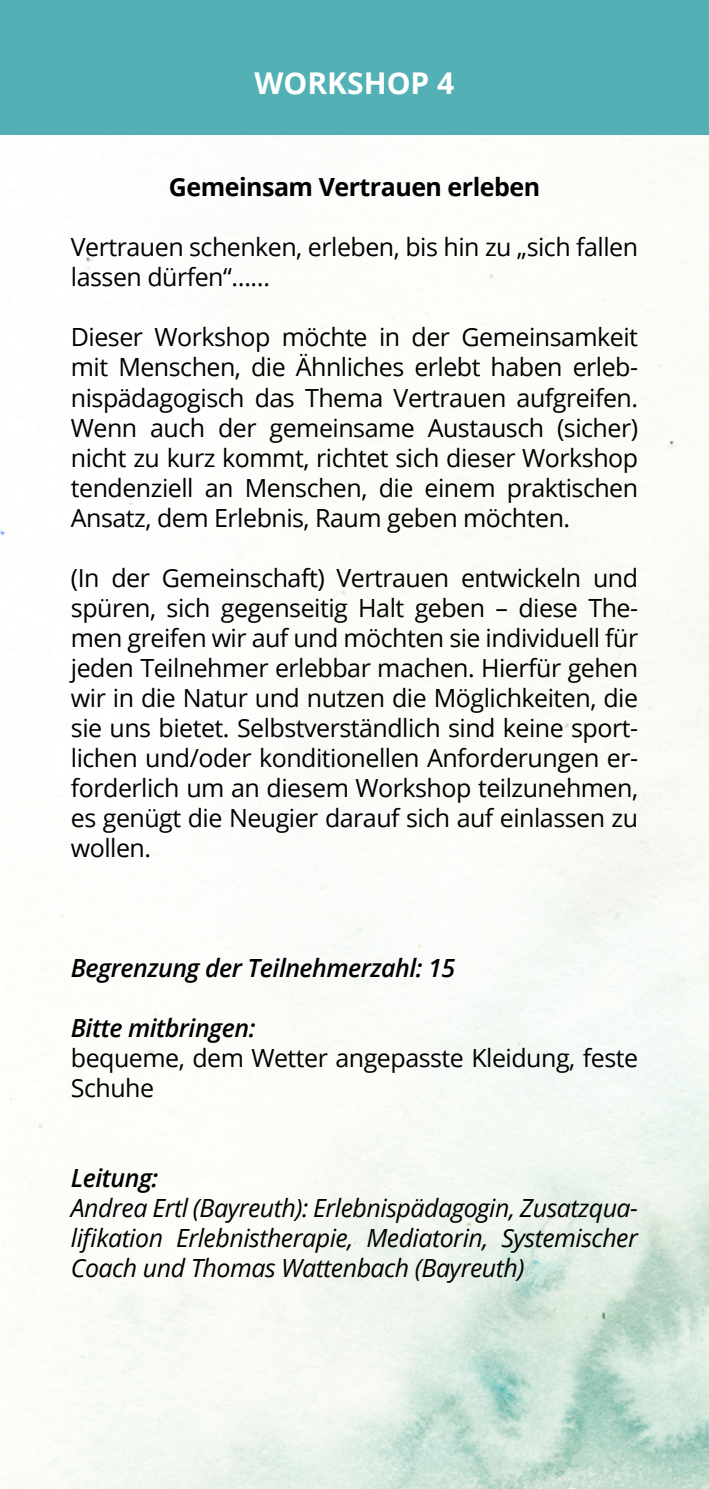
<style>
.page{position:relative;width:709px;height:1489px;background:#fff}
.page>*{position:absolute;margin:0;border:0;box-sizing:border-box;transform-origin:0 0}
.t1{font:700 30px "Open Sans";color:#fff}
.t2{font:25px/30px "Open Sans";letter-spacing:-.02em;color:#000}
.t3{font:italic 25px/30px "Open Sans";letter-spacing:-.02em;color:#000;text-align:justify}
.t4{font:italic 600 25px "Open Sans";letter-spacing:-.02em;color:#000}
.t5{font:700 25px "Open Sans";letter-spacing:-.02em;color:#000}
</style>
<div class="page">
<img style="left:0;top:138px;width:709px;height:1350px">
<div style="left:0;top:0;width:709px;height:135px;background:#53b1b6"></div>
<p class="t1" style="left:254px;top:62px;width:201px">WORKSHOP 4</p>
<p class="t5" style="left:169px;top:170px;width:373px">Gemeinsam Vertrauen erleben</p>
<p class="t2" style="left:71px;top:232px;width:568px">Vertrauen schenken, erleben, bis hin zu „sich fallen lassen dürfen“……</p>
<p class="t2" style="left:71px;top:322px;width:568px;text-align:justify">Dieser Workshop möchte in der Gemeinsamkeit mit Menschen, die Ähnliches erlebt haben erleb&shy;nispädagogisch das Thema Vertrauen aufgreifen.<br>Wenn auch der gemeinsame Austausch (sicher) nicht zu kurz kommt, richtet sich dieser Workshop tendenziell an Menschen, die einem praktischen Ansatz, dem Erlebnis, Raum geben möchten.</p>
<p class="t2" style="left:71px;top:562px;width:569px;text-align:justify">(In der Gemeinschaft) Vertrauen entwickeln und spüren, sich gegenseitig Halt geben – diese The&shy;men greifen wir auf und möchten sie individuell für jeden Teilnehmer erlebbar machen. Hierfür gehen wir in die Natur und nutzen die Möglichkeiten, die sie uns bietet. Selbstverständlich sind keine sport&shy;lichen und/oder konditionellen Anforderungen er&shy;forderlich um an diesem Workshop teilzunehmen, es genügt die Neugier darauf sich auf einlassen zu wollen.</p>
<p class="t4" style="left:71px;top:950px;width:386px">Begrenzung der Teilnehmerzahl: 15</p>
<p class="t4" style="left:71px;top:1010px;width:186px">Bitte mitbringen:</p>
<p class="t2" style="left:71px;top:1042px;width:568px">bequeme, dem Wetter angepasste Kleidung, feste<br>Schuhe</p>
<p class="t4" style="left:71px;top:1160px;width:89px">Leitung:</p>
<p class="t3" style="left:71px;top:1192px;width:568px">Andrea Ertl (Bayreuth): Erlebnispädagogin, Zusatzqua&shy;lifikation Erlebnistherapie, Mediatorin, Systemischer Coach und Thomas Wattenbach (Bayreuth)</p>
</div>
